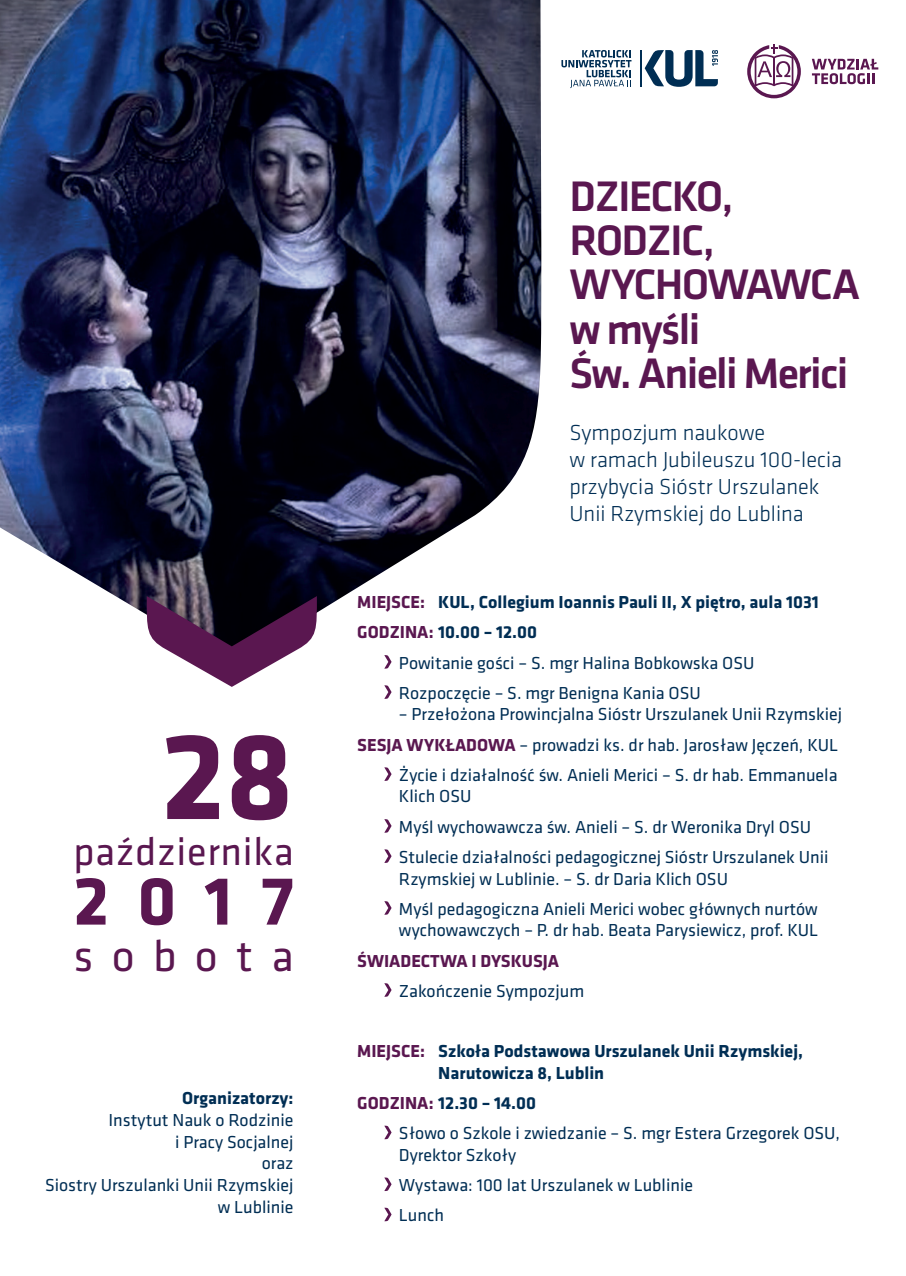
<style>
.page{position:relative;width:906px;height:1276px;background:#fff}
.page>*{position:absolute;margin:0;border:0;box-sizing:border-box;transform-origin:0 0}
.t1{font:700 127.88px "Klavika";color:#5a1750}
.t2{font:700 71.03px "Klavika";color:#5a1750}
.t3{font:45.22px "Klavika";letter-spacing:.405em;color:#5a1750}
.t4{font:500 44.25px/44.2px "Klavika";letter-spacing:-.04em;color:#5a1750}
.t5{font:40.5px "Klavika";letter-spacing:.02em;color:#5a1750}
.t6{font:300 22.5px/27px "Klavika";color:#002e54}
.t7{font:18px/30.2px "Klavika";color:#002e54}
.t8{font:700 18px/21.6px "Klavika";color:#002e54}
.t9{font:700 18px "Klavika";color:#5a1750}
.s1{color:#5a1750}
.s2{font-weight:700;color:#5a1750}
.s3{font-weight:700}
</style>
<div class="page">
<img style="left:0;top:0;width:541px;height:663px">
<hr style="left:640px;top:50px;width:1px;height:36px;background:#002e54">
<svg style="left:644px;top:50px;width:74px;height:37px"></svg>
<svg style="left:561px;top:50px;width:70px;height:38px"></svg>
<svg style="left:384px;top:655px;width:7px;height:13px"></svg>
<svg style="left:384px;top:685px;width:7px;height:14px"></svg>
<svg style="left:384px;top:767px;width:7px;height:14px"></svg>
<svg style="left:384px;top:819px;width:7px;height:13px"></svg>
<svg style="left:384px;top:849px;width:7px;height:14px"></svg>
<svg style="left:384px;top:901px;width:7px;height:13px"></svg>
<svg style="left:384px;top:983px;width:7px;height:14px"></svg>
<svg style="left:384px;top:1125px;width:7px;height:14px"></svg>
<svg style="left:384px;top:1177px;width:7px;height:14px"></svg>
<svg style="left:384px;top:1207px;width:7px;height:14px"></svg>
<svg style="left:146px;top:596px;width:172px;height:91px"></svg>
<svg style="left:747px;top:45px;width:54px;height:53px"></svg>
<svg style="left:812px;top:59px;width:66px;height:25px"></svg>
<h1 class="t1" style="left:161px;top:684px;width:134px">28</h1>
<h3 class="t5" style="left:73px;top:825px;width:222px">października</h3>
<h2 class="t2" style="left:73px;top:849px;width:222px">2017</h2>
<h3 class="t3" style="left:73px;top:926px;width:222px">sobota</h3>
<p class="t8" style="left:182px;top:1087px;width:113px">Organizatorzy:</p>
<p class="t7" style="left:45px;top:1108px;width:250px;line-height:21.6px;text-align:right">Instytut Nauk o Rodzinie<br>i Pracy Socjalnej<br>oraz<br>Siostry Urszulanki Unii Rzymskiej w Lublinie</p>
<h3 class="t4" style="left:569px;top:173px;width:292px">DZIECKO,<br>RODZIC,<br>WYCHOWAWCA w myśli<br>Św. Anieli Merici</h3>
<p class="t6" style="left:569px;top:419px;width:274px">Sympozjum naukowe<br>w ramach Jubileuszu 100-lecia przybycia Sióstr Urszulanek<br>Unii Rzymskiej do Lublina</p>
<p class="t8" style="left:357px;top:590px;width:463px"><span class="s1">MIEJSCE:</span> KUL, Collegium Ioannis Pauli II, X piętro, aula 1031</p>
<p class="t8" style="left:357px;top:621px;width:181px"><span class="s1">GODZINA:</span> 10.00 – 12.00</p>
<p class="t7" style="left:399px;top:647px;width:357px">Powitanie gości – S. mgr Halina Bobkowska OSU</p>
<p class="t7" style="left:399px;top:677px;width:303px">Rozpoczęcie – S. mgr Benigna Kania OSU</p>
<p class="t7" style="left:357px;top:699px;width:486px;text-align:right">– Przełożona Prowincjalna Sióstr Urszulanek Unii Rzymskiej<br><span class="s2">SESJA WYKŁADOWA</span> – prowadzi ks. dr hab. Jarosław Jęczeń, KUL<br>Życie i działalność św. Anieli Merici – S. dr hab. Emmanuela</p>
<p class="t7" style="left:399px;top:781px;width:431px">Klich OSU<br>Myśl wychowawcza św. Anieli – S. dr Weronika Dryl OSU<br>Stulecie działalności pedagogicznej Sióstr Urszulanek Unii</p>
<p class="t7" style="left:399px;top:863px;width:420px">Rzymskiej w Lublinie. – S. dr Daria Klich OSU<br>Myśl pedagogiczna Anieli Merici wobec głównych nurtów</p>
<p class="t7" style="left:399px;top:914px;width:421px">wychowawczych – P. dr hab. Beata Parysiewicz, prof. KUL</p>
<p class="t9" style="left:357px;top:947px;width:203px">ŚWIADECTWA I DYSKUSJA</p>
<p class="t7" style="left:399px;top:975px;width:187px">Zakończenie Sympozjum</p>
<p class="t8" style="left:438px;top:1039px;width:366px;text-indent:-81px"><span class="s1">MIEJSCE:</span> Szkoła Podstawowa Urszulanek Unii Rzymskiej,<br>Narutowicza 8, Lublin</p>
<p class="t7" style="left:399px;top:1087px;width:442px;text-indent:-42px"><span class="s2">GODZINA:</span> <span class="s3">12.30 – 14.00<br></span>Słowo o Szkole i zwiedzanie – S. mgr Estera Grzegorek OSU,</p>
<p class="t7" style="left:399px;top:1139px;width:295px">Dyrektor Szkoły<br>Wystawa: 100 lat Urszulanek w Lublinie<br>Lunch</p>
</div>
